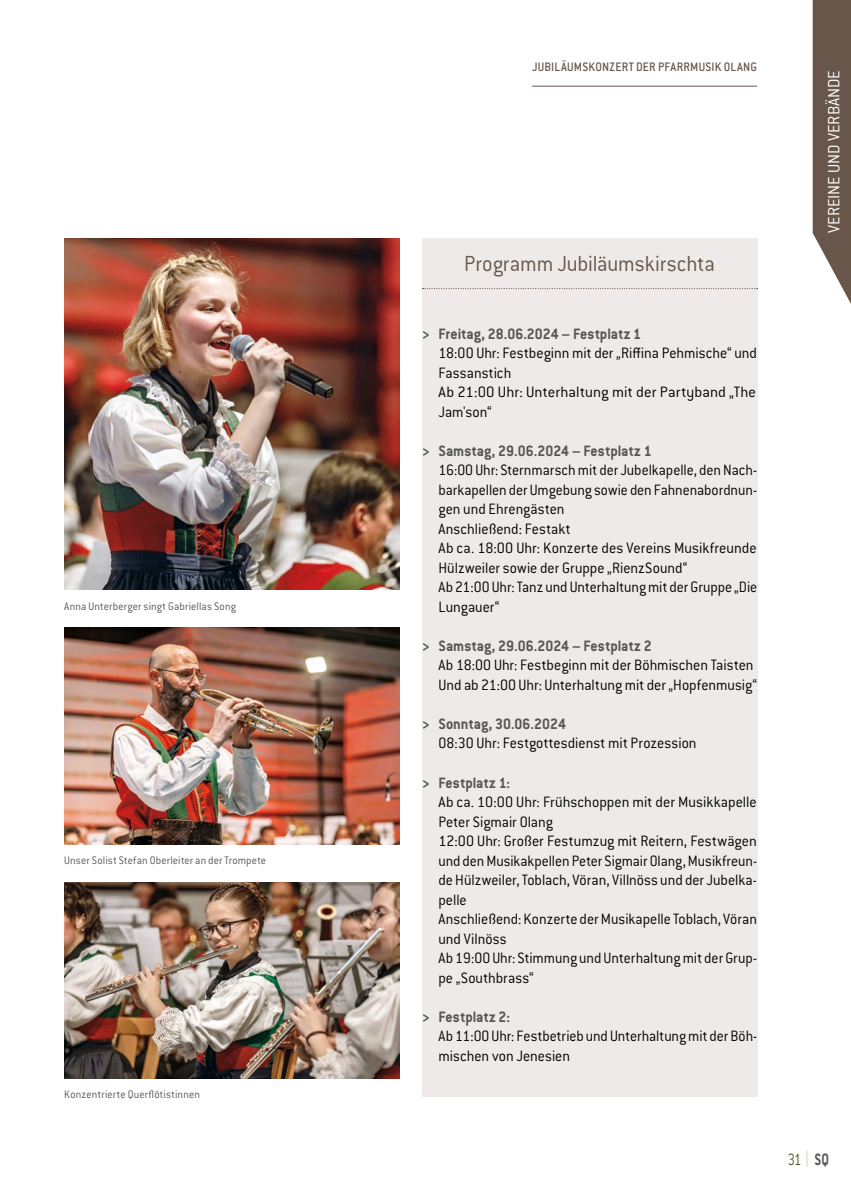
<style>
.page{position:relative;width:851px;height:1191px;background:#fff}
.page>*{position:absolute;margin:0;border:0;box-sizing:border-box;transform-origin:0 0}
.Hervorgehoben{font:300 24px "Conduit ITC Pro";letter-spacing:-.005em;color:#68564b;scale:.95 1}
.Rubrik_vertikal{font:300 18px "Conduit ITC Pro";color:#fff}
.t1{font:300 18px "Conduit ITC Pro";color:#4d5d31;scale:.8 1}
.Aufzählung_mit_Einzug{font:300 16.5px/19.5px "Conduit ITC Pro";color:#000;scale:.94 1}
.Aufzählung_mit_Einzug-2{font:300 16.5px/19.5px "Conduit ITC Pro";color:#000;scale:.96 1}
.Aufzählung_mit_Einzug-3{font:300 16.5px/19.5px "Conduit ITC Pro";color:#000;scale:.95 1}
.Aufzählung_mit_Einzug-4{font:700 16.5px "Conduit ITC Pro";color:#575756;scale:.95 1}
.Aufzählung_mit_Einzug-5{font:300 16.5px/19.5px "Conduit ITC Pro";color:#000}
.Rubrik_blau{font:500 13.5px "Conduit ITC Pro";letter-spacing:.015em;color:#68564b;scale:.95 1}
.Didaskalie_2024{font:300 12px "Conduit ITC Pro";letter-spacing:.015em;color:#575756;scale:.95 1}
.s1{font-family:"Fira Sans";color:#cac6b4}
.s2{font-weight:700;color:#575756}
</style>
<div class="page">
<div style="left:422px;top:238px;width:335px;height:858px;background:#edeae9"></div>
<svg style="left:812px;top:0;width:38px;height:302px;background:#7e6e65"></svg>
<svg style="left:422px;top:288px;width:335px;height:1px"></svg>
<img style="left:65px;top:238px;width:334px;height:351px">
<img style="left:64px;top:627px;width:335px;height:217px">
<img style="left:64px;top:882px;width:335px;height:196px">
<hr style="left:532px;top:86px;width:225px;height:1px;background:#68564b">
<p class="Didaskalie_2024" style="left:64px;top:600px;width:182px">Anna Unterberger singt Gabriellas Song</p>
<p class="Didaskalie_2024" style="left:64px;top:853px;width:214px">Unser Solist Stefan Oberleiter an der Trompete</p>
<p class="Didaskalie_2024" style="left:64px;top:1087px;width:144px">Konzentrierte Querflötistinnen</p>
<p class="Rubrik_blau" style="left:532px;top:59px;width:238px">JUBILÄUMSKONZERT DER PFARRMUSIK OLANG</p>
<p class="Hervorgehoben" style="left:464px;top:250px;width:265px">Programm Jubiläumskirschta</p>
<p class="Aufzählung_mit_Einzug-4" style="left:422px;top:324px;width:232px">&gt; Freitag, 28.06.2024 – Festplatz 1</p>
<p class="Aufzählung_mit_Einzug-3" style="left:438px;top:343px;width:337px">18:00 Uhr: Festbeginn mit der „Riffina Pehmische“ und<br>Fassanstich</p>
<p class="Aufzählung_mit_Einzug-5" style="left:438px;top:382px;width:319px">Ab 21:00 Uhr: Unterhaltung mit der Partyband „The<br>Jam'son“</p>
<p class="Aufzählung_mit_Einzug-4" style="left:422px;top:441px;width:243px">&gt; Samstag, 29.06.2024 – Festplatz 1</p>
<p class="Aufzählung_mit_Einzug" style="left:438px;top:460px;width:340px;text-align:justify">16:00 Uhr: Sternmarsch mit der Jubelkapelle, den Nach&shy;barkapellen der Umgebung sowie den Fahnenabordnun&shy;gen und Ehrengästen</p>
<p class="Aufzählung_mit_Einzug-3" style="left:438px;top:519px;width:140px">Anschließend: Festakt</p>
<p class="Aufzählung_mit_Einzug-2" style="left:438px;top:538px;width:333px">Ab ca. 18:00 Uhr: Konzerte des Vereins Musikfreunde<br>Hülzweiler sowie der Gruppe „RienzSound“</p>
<p class="Aufzählung_mit_Einzug" style="left:438px;top:577px;width:340px">Ab 21:00 Uhr: Tanz und Unterhaltung mit der Gruppe „Die<br>Lungauer“</p>
<p class="Aufzählung_mit_Einzug-4" style="left:422px;top:636px;width:243px">&gt; Samstag, 29.06.2024 – Festplatz 2</p>
<p class="Aufzählung_mit_Einzug-3" style="left:438px;top:655px;width:333px">Ab 18:00 Uhr: Festbeginn mit der Böhmischen Taisten</p>
<p class="Aufzählung_mit_Einzug-3" style="left:438px;top:675px;width:337px">Und ab 21:00 Uhr: Unterhaltung mit der „Hopfenmusig“</p>
<p class="Aufzählung_mit_Einzug-4" style="left:422px;top:714px;width:153px">&gt; Sonntag, 30.06.2024</p>
<p class="Aufzählung_mit_Einzug-3" style="left:438px;top:733px;width:273px">08:30 Uhr: Festgottesdienst mit Prozession</p>
<p class="Aufzählung_mit_Einzug-4" style="left:422px;top:772px;width:94px">&gt; Festplatz 1:</p>
<p class="Aufzählung_mit_Einzug-2" style="left:438px;top:792px;width:333px">Ab ca. 10:00 Uhr: Frühschoppen mit der Musikkapelle<br>Peter Sigmair Olang</p>
<p class="Aufzählung_mit_Einzug-2" style="left:438px;top:831px;width:333px;text-align:justify">12:00 Uhr: Großer Festumzug mit Reitern, Festwägen und den Musikakpellen Peter Sigmair Olang, Musikfreun&shy;de Hülzweiler, Toblach, Vöran, Villnöss und der Jubelka&shy;pelle</p>
<p class="Aufzählung_mit_Einzug-3" style="left:438px;top:909px;width:337px">Anschließend: Konzerte der Musikapelle Toblach, Vöran und Vilnöss</p>
<p class="Aufzählung_mit_Einzug" style="left:438px;top:948px;width:340px">Ab 19:00 Uhr: Stimmung und Unterhaltung mit der Grup&shy;pe „Southbrass“</p>
<p class="Aufzählung_mit_Einzug-4" style="left:422px;top:1006px;width:94px">&gt; Festplatz 2:</p>
<p class="Aufzählung_mit_Einzug" style="left:438px;top:1026px;width:340px">Ab 11:00 Uhr: Festbetrieb und Unterhaltung mit der Böh&shy;mischen von Jenesien</p>
<p class="Rubrik_vertikal" style="left:823px;top:233px;width:164px;rotate:-90deg">VEREINE UND VERBÄNDE</p>
<p class="t1" style="left:787px;top:1149px;width:53px">31 <span class="s1">|</span> <span class="s2">SQ</span></p>
</div>
